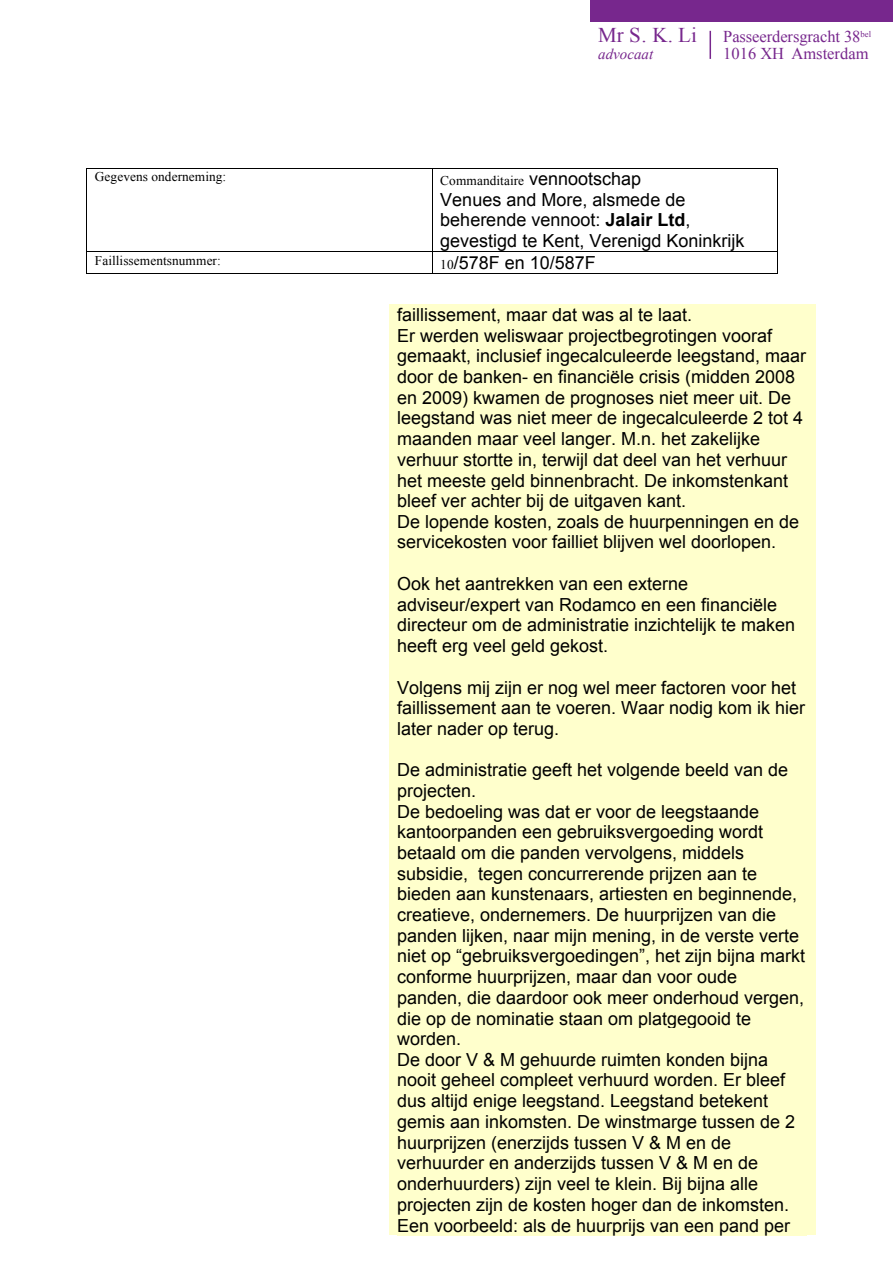
<style>
.page{position:relative;width:893px;height:1263px;background:#fff}
.page>*{position:absolute;margin:0;border:0;box-sizing:border-box;transform-origin:0 0}
.t1{font:21px "Times New Roman";color:#77278d}
.t2{font:18px/20.7px "Arial";color:#000}
.t3{font:16.5px "Times New Roman";letter-spacing:-.005em;color:#77278d}
.t4{font:italic 15px "Times New Roman";color:#77278d}
.t5{font:13.35px "Times New Roman";letter-spacing:.005em;color:#000}
.s1{font-family:"Arial";font-size:18px}
.s2{font-weight:700}
.s3{font-family:"Times New Roman";font-size:13.35px}
</style>
<div class="page">
<hr style="left:709px;top:31px;width:2px;height:28px;background:#77278d">
<div style="left:590px;top:0;width:303px;height:21px;background:#77278d"></div>
<hr style="left:87px;top:168px;width:345px;height:1px;background:#000">
<hr style="left:432px;top:168px;width:345px;height:1px;background:#000">
<hr style="left:86px;top:168px;width:1px;height:83px;background:#000">
<hr style="left:432px;top:168px;width:1px;height:83px;background:#000">
<hr style="left:777px;top:168px;width:1px;height:83px;background:#000">
<hr style="left:87px;top:251px;width:345px;height:1px;background:#000">
<hr style="left:432px;top:251px;width:345px;height:1px;background:#000">
<svg style="left:86px;top:251px;width:1px;height:23px"></svg>
<hr style="left:87px;top:273px;width:345px;height:1px;background:#000">
<svg style="left:432px;top:252px;width:1px;height:21px"></svg>
<hr style="left:432px;top:273px;width:345px;height:1px;background:#000">
<svg style="left:777px;top:251px;width:1px;height:23px"></svg>
<div style="left:389px;top:304px;width:426px;height:931px;background:#ffc"></div>
<p class="t1" style="left:598px;top:21px;width:100px">Mr S. K. Li</p>
<p class="t3" style="left:723px;top:25px;width:149px">Passeerdersgracht 38<sup>bel</sup></p>
<p class="t4" style="left:598px;top:44px;width:56px">advocaat</p>
<p class="t3" style="left:723px;top:42px;width:147px">1016 XH Amsterdam</p>
<p class="t5" style="left:95px;top:168px;width:133px">Gegevens onderneming:</p>
<p class="t5" style="left:440px;top:172px;width:202px">Commanditaire <span class="s1">vennootschap</span></p>
<p class="t2" style="left:440px;top:189px;width:305px">Venues and More, alsmede de beherende vennoot: <span class="s2">Jalair Ltd</span>, gevestigd te Kent, Verenigd Koninkrijk</p>
<p class="t5" style="left:95px;top:251px;width:127px">Faillissementsnummer:</p>
<p class="t2" style="left:440px;top:252px;width:157px"><span class="s3">10</span>/578F en 10/587F</p>
<p class="t2" style="left:397px;top:305px;width:410px">faillissement, maar dat was al te laat.<br>Er werden weliswaar projectbegrotingen vooraf gemaakt, inclusief ingecalculeerde leegstand, maar door de banken- en financiële crisis (midden 2008 en 2009) kwamen de prognoses niet meer uit. De leegstand was niet meer de ingecalculeerde 2 tot 4 maanden maar veel langer. M.n. het zakelijke verhuur stortte in, terwijl dat deel van het verhuur het meeste geld binnenbracht. De inkomstenkant bleef ver achter bij de uitgaven kant.<br>De lopende kosten, zoals de huurpenningen en de servicekosten voor failliet blijven wel doorlopen.</p>
<p class="t2" style="left:397px;top:573px;width:399px">Ook het aantrekken van een externe adviseur/expert van Rodamco en een financiële directeur om de administratie inzichtelijk te maken heeft erg veel geld gekost.</p>
<p class="t2" style="left:397px;top:677px;width:409px">Volgens mij zijn er nog wel meer factoren voor het faillissement aan te voeren. Waar nodig kom ik hier later nader op terug.</p>
<p class="t2" style="left:397px;top:760px;width:410px">De administratie geeft het volgende beeld van de projecten.<br>De bedoeling was dat er voor de leegstaande kantoorpanden een gebruiksvergoeding wordt betaald om die panden vervolgens, middels subsidie, tegen concurrerende prijzen aan te bieden aan kunstenaars, artiesten en beginnende, creatieve, ondernemers. De huurprijzen van die panden lijken, naar mijn mening, in de verste verte niet op “gebruiksvergoedingen”, het zijn bijna markt conforme huurprijzen, maar dan voor oude panden, die daardoor ook meer onderhoud vergen, die op de nominatie staan om platgegooid te worden.<br>De door V &amp; M gehuurde ruimten konden bijna nooit geheel compleet verhuurd worden. Er bleef dus altijd enige leegstand. Leegstand betekent gemis aan inkomsten. De winstmarge tussen de 2 huurprijzen (enerzijds tussen V &amp; M en de verhuurder en anderzijds tussen V &amp; M en de onderhuurders) zijn veel te klein. Bij bijna alle projecten zijn de kosten hoger dan de inkomsten.<br>Een voorbeeld: als de huurprijs van een pand per</p>
</div>
